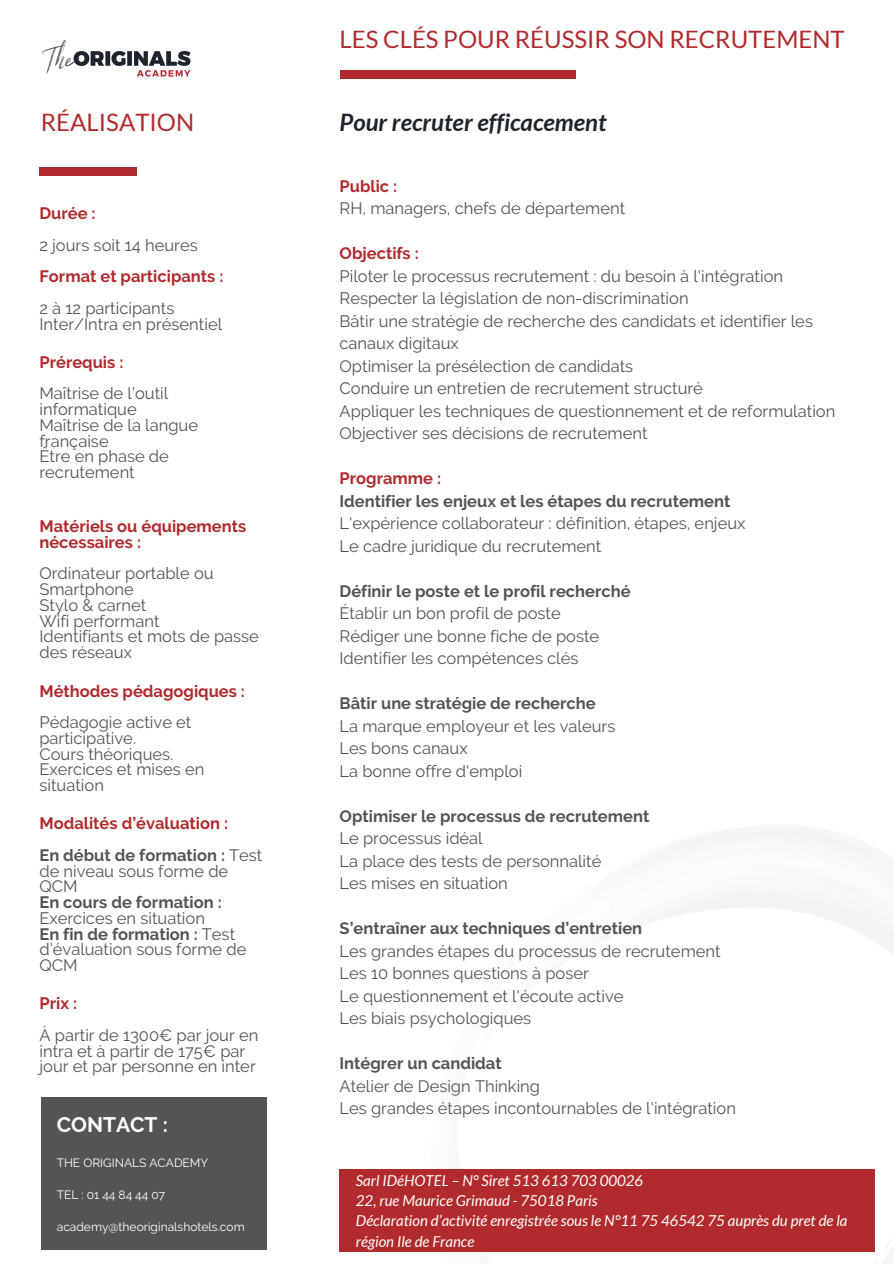
<style>
.page{position:relative;width:894px;height:1264px;background:#fff}
.page>*{position:absolute;margin:0;border:0;box-sizing:border-box;transform-origin:0 0}
.t1{font:24px "Lato";color:#b12a2d}
.t2{font:italic 700 24px "Lato";color:#1d242c}
.t3{font:700 21px "Raleway";color:#fff}
.t4{font:16.5px/22.5px "Raleway";color:#545454}
.t5{font:700 16.5px/15.8px "Raleway";color:#b12a2d}
.t6{font:italic 15px/20.2px "Lato";color:#fff}
.t7{font:12px "Raleway";color:#fff}
.s1{font-weight:700}
.s2{font-weight:700;color:#b12a2d}
</style>
<div class="page">
<div style="left:339px;top:70px;width:236px;height:8px;background:#b12a2d"></div>
<img style="left:376px;top:827px;width:517px;height:425px">
<div style="left:39px;top:167px;width:98px;height:8px;background:#b12a2d"></div>
<img style="left:41px;top:40px;width:150px;height:37px">
<div style="left:339px;top:1169px;width:535px;height:82px;background:#b12a2d"></div>
<div style="left:41px;top:1096px;width:225px;height:153px;background:#545454"></div>
<h5 class="t1" style="left:41px;top:107px;width:155px">RÉALISATION</h5>
<h4 class="t5" style="left:39px;top:205px;width:58px">Durée :</h4>
<h5 class="t4" style="left:39px;top:234px;width:160px">2 jours soit 14 heures</h5>
<h4 class="t5" style="left:39px;top:268px;width:185px">Format et participants :</h4>
<h5 class="t4" style="left:39px;top:300px;width:184px;line-height:15.8px">2 à 12 participants<br>Inter/Intra en présentiel</h5>
<h4 class="t5" style="left:39px;top:354px;width:85px">Prérequis :</h4>
<h5 class="t4" style="left:39px;top:385px;width:160px;line-height:15.8px">Maîtrise de l’outil informatique<br>Maîtrise de la langue française<br>Être en phase de recrutement</h5>
<h3 class="t5" style="left:39px;top:518px;width:208px">Matériels ou équipements nécessaires :</h3>
<h6 class="t4" style="left:39px;top:565px;width:221px;line-height:15.8px">Ordinateur portable ou<br>Smartphone<br>Stylo &amp; carnet<br>Wifi performant<br>Identifiants et mots de passe des réseaux</h6>
<h6 class="t5" style="left:39px;top:682px;width:207px">Méthodes pédagogiques :</h6>
<p class="t4" style="left:39px;top:714px;width:166px;line-height:15.8px">Pédagogie active et participative.<br>Cours théoriques.<br>Exercices et mises en situation</p>
<h5 class="t5" style="left:39px;top:815px;width:190px">Modalités d’évaluation :</h5>
<h5 class="t4" style="left:39px;top:847px;width:224px;line-height:15.8px"><span class="s1">En début de formation :</span> Test de niveau sous forme de<br>QCM<br><span class="s1">En cours de formation :<br></span>Exercices en situation<br><span class="s1">En fin de formation :</span> Test d’évaluation sous forme de<br>QCM</h5>
<h5 class="t5" style="left:39px;top:995px;width:39px">Prix :</h5>
<h5 class="t4" style="left:39px;top:1027px;width:220px;line-height:15.8px">À partir de 1300€ par jour en intra et à partir de 175€ par jour et par personne en inter</h5>
<h5 class="t3" style="left:57px;top:1112px;width:112px">CONTACT :</h5>
<h5 class="t7" style="left:57px;top:1155px;width:153px">THE ORIGINALS ACADEMY</h5>
<h5 class="t7" style="left:57px;top:1187px;width:110px">TEL : 01 44 84 44 07</h5>
<p class="t7" style="left:57px;top:1219px;width:189px">academy@theoriginalshotels.com</p>
<h5 class="t1" style="left:339px;top:24px;width:506px">LES CLÉS POUR RÉUSSIR SON RECRUTEMENT</h5>
<h5 class="t2" style="left:339px;top:107px;width:268px">Pour recruter efficacement</h5>
<h1 class="t4" style="left:339px;top:174px;width:287px"><span class="s2">Public :<br></span>RH, managers, chefs de département</h1>
<h1 class="t4" style="left:339px;top:242px;width:497px"><span class="s2">Objectifs :<br></span>Piloter le processus recrutement : du besoin à l'intégration Respecter la législation de non-discrimination<br>Bâtir une stratégie de recherche des candidats et identifier les canaux digitaux<br>Optimiser la présélection de candidats<br>Conduire un entretien de recrutement structuré<br>Appliquer les techniques de questionnement et de reformulation Objectiver ses décisions de recrutement</h1>
<h2 class="t4" style="left:339px;top:467px;width:407px"><span class="s2">Programme :<br></span><span class="s1">Identifier les enjeux et les étapes du recrutement </span>L'expérience collaborateur : définition, étapes, enjeux Le cadre juridique du recrutement</h2>
<h4 class="t4" style="left:339px;top:579px;width:292px"><span class="s1">Définir le poste et le profil recherché </span>Établir un bon profil de poste<br>Rédiger une bonne fiche de poste Identifier les compétences clés</h4>
<h5 class="t4" style="left:339px;top:692px;width:277px"><span class="s1">Bâtir une stratégie de recherche<br></span>La marque employeur et les valeurs<br>Les bons canaux<br>La bonne offre d'emploi</h5>
<h4 class="t4" style="left:339px;top:804px;width:311px"><span class="s1">Optimiser le processus de recrutement<br></span>Le processus idéal<br>La place des tests de personnalité<br>Les mises en situation</h4>
<h5 class="t4" style="left:339px;top:917px;width:382px"><span class="s1">S’entraîner aux techniques d’entretien<br></span>Les grandes étapes du processus de recrutement Les 10 bonnes questions à poser<br>Le questionnement et l'écoute active<br>Les biais psychologiques</h5>
<h4 class="t4" style="left:339px;top:1052px;width:398px"><span class="s1">Intégrer un candidat<br></span>Atelier de Design Thinking<br>Les grandes étapes incontournables de l'intégration</h4>
<h5 class="t6" style="left:356px;top:1169px;width:493px">Sarl IDéHOTEL – N° Siret 513 613 703 00026<br>22, rue Maurice Grimaud - 75018 Paris<br>Déclaration d’activité enregistrée sous le N°11 75 46542 75 auprès du pret de la région Ile de France</h5>
</div>
